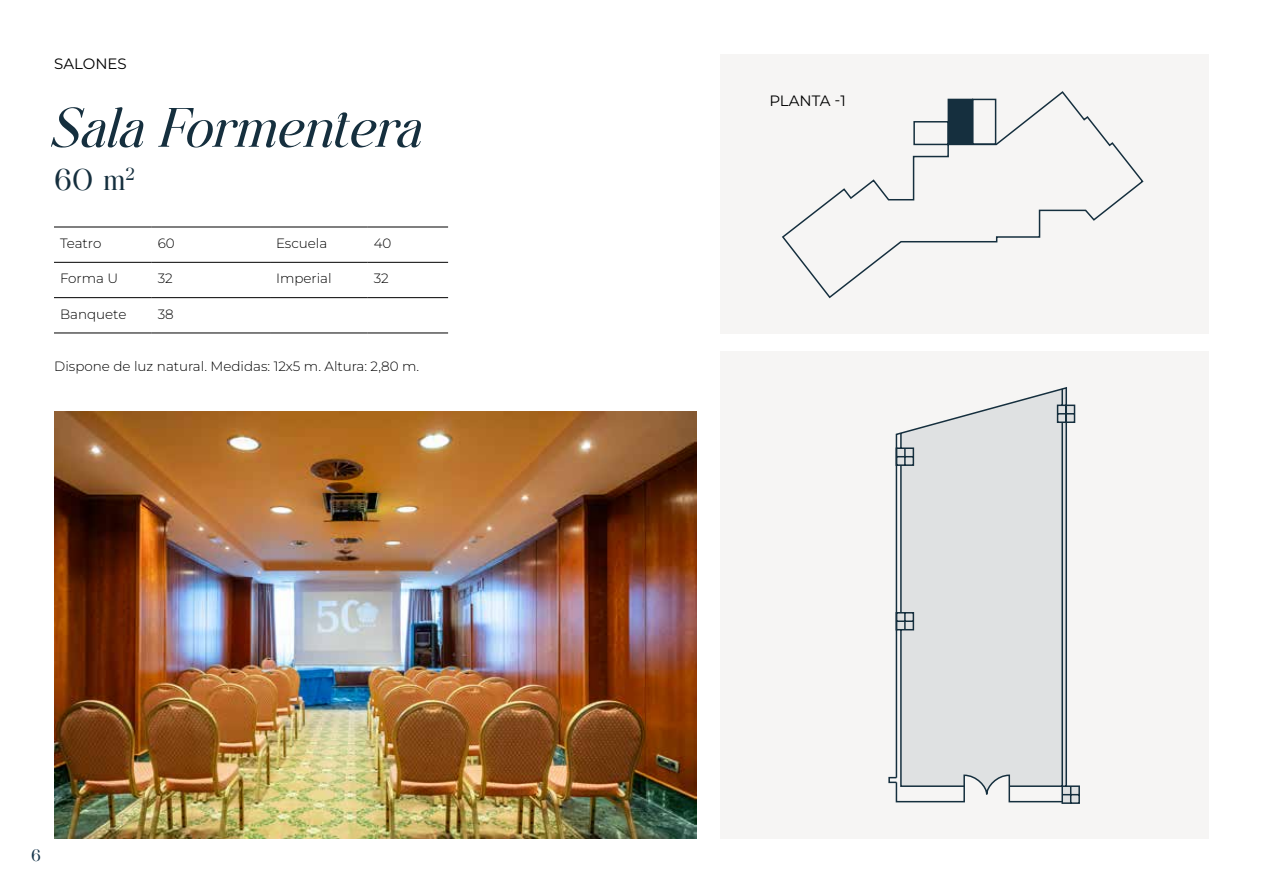
<style>
.page{position:relative;width:1263px;height:893px;background:#fff}
.page>*{position:absolute;margin:0;border:0;box-sizing:border-box;transform-origin:0 0}
.t1{font:italic 55.5px "Grachy Firatte";letter-spacing:-.005em;color:#152f3e}
.t2{font:30px "Grachy Firatte";color:#152f3e}
.t3{font:16.5px "Grachy Firatte";color:#16354b}
.t4{font:15px "Montserrat";color:#000}
.t5{font:300 13.5px "Montserrat";color:#000}
</style>
<div class="page">
<img style="left:54px;top:411px;width:642px;height:428px">
<div style="left:720px;top:54px;width:489px;height:280px;background:#f6f5f4"></div>
<div style="left:720px;top:352px;width:489px;height:487px;background:#f6f5f4"></div>
<hr style="left:54px;top:227px;width:98px;height:1px;background:#000">
<hr style="left:152px;top:227px;width:118px;height:1px;background:#000">
<hr style="left:270px;top:227px;width:98px;height:1px;background:#000">
<hr style="left:368px;top:227px;width:80px;height:1px;background:#000">
<hr style="left:54px;top:262px;width:98px;height:1px;background:#000">
<hr style="left:152px;top:262px;width:118px;height:1px;background:#000">
<hr style="left:270px;top:262px;width:98px;height:1px;background:#000">
<hr style="left:368px;top:262px;width:80px;height:1px;background:#000">
<hr style="left:54px;top:297px;width:98px;height:1px;background:#000">
<hr style="left:152px;top:297px;width:118px;height:1px;background:#000">
<hr style="left:270px;top:297px;width:98px;height:1px;background:#000">
<hr style="left:368px;top:297px;width:80px;height:1px;background:#000">
<hr style="left:54px;top:333px;width:98px;height:1px;background:#000">
<hr style="left:152px;top:333px;width:118px;height:1px;background:#000">
<hr style="left:270px;top:333px;width:98px;height:1px;background:#000">
<hr style="left:368px;top:333px;width:80px;height:1px;background:#000">
<svg style="left:782px;top:91px;width:362px;height:208px"></svg>
<div style="left:947px;top:99px;width:26px;height:46px;border:2px solid #152f3e"></div>
<div style="left:948px;top:99px;width:24px;height:45px;background:#152f3e"></div>
<div style="left:972px;top:99px;width:24px;height:46px;border:2px solid #152f3e"></div>
<div style="left:888px;top:777px;width:9px;height:6px;border:2px solid #152f3e"></div>
<svg style="left:896px;top:388px;width:183px;height:415px;fill:#dfe1e2"></svg>
<p class="t4" style="left:54px;top:53px;width:74px">SALONES</p>
<h1 class="t1" style="left:54px;top:97px;width:371px">Sala Formentera</h1>
<h2 class="t2" style="left:54px;top:163px;width:82px">60 m<sup>2</sup></h2>
<p class="t5" style="left:60px;top:234px;width:43px">Teatro</p>
<p class="t5" style="left:158px;top:234px;width:19px">60</p>
<p class="t5" style="left:276px;top:234px;width:53px">Escuela</p>
<p class="t5" style="left:374px;top:234px;width:19px">40</p>
<p class="t5" style="left:60px;top:270px;width:60px">Forma U</p>
<p class="t5" style="left:158px;top:270px;width:17px">32</p>
<p class="t5" style="left:276px;top:270px;width:57px">Imperial</p>
<p class="t5" style="left:374px;top:270px;width:17px">32</p>
<p class="t5" style="left:60px;top:305px;width:68px">Banquete</p>
<p class="t5" style="left:158px;top:305px;width:18px">38</p>
<p class="t5" style="left:54px;top:357px;width:366px">Dispone de luz natural. Medidas: 12x5 m. Altura: 2,80 m.</p>
<p class="t3" style="left:31px;top:846px;width:11px">6</p>
<p class="t4" style="left:769px;top:90px;width:78px">PLANTA -1</p>
</div>
